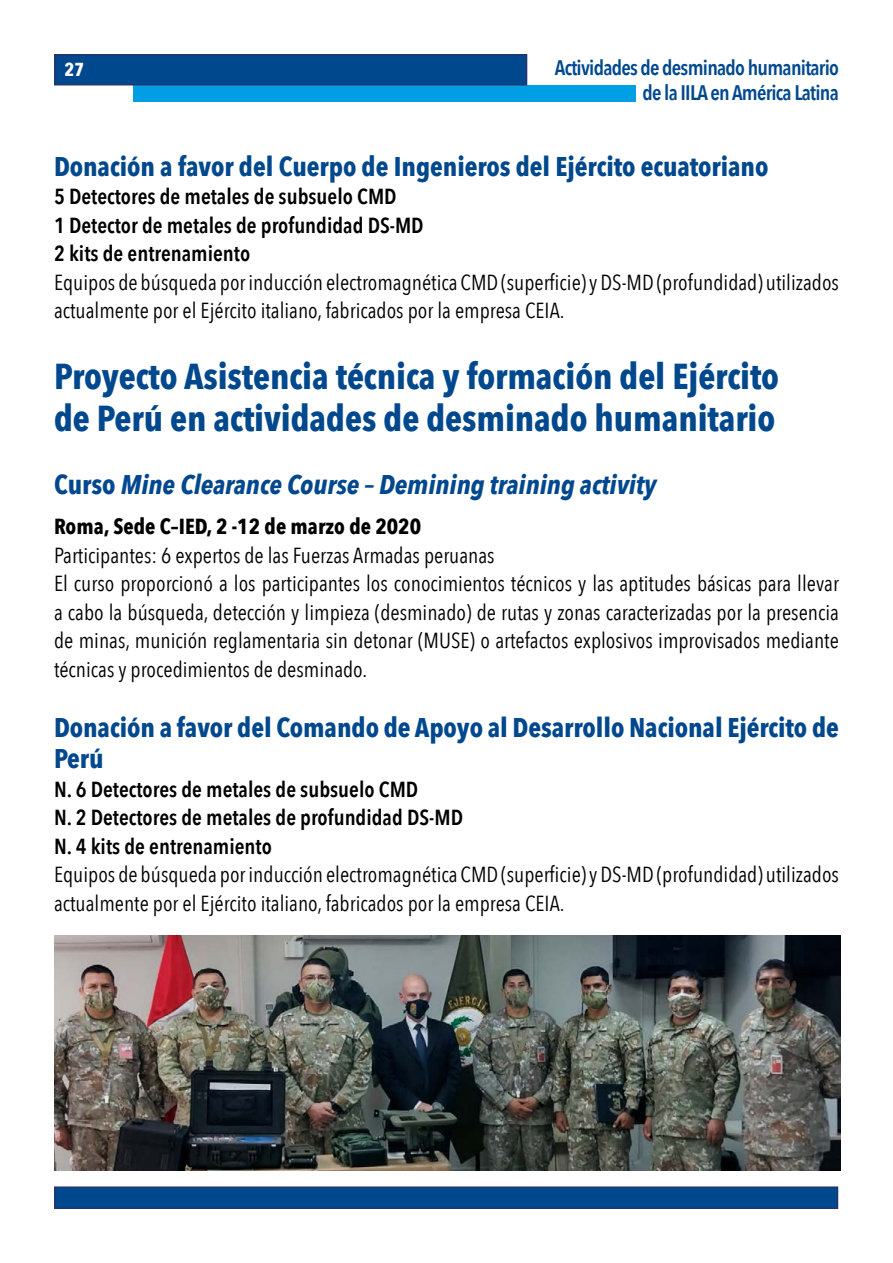
<style>
.page{position:relative;width:893px;height:1263px;background:#fff}
.page>*{position:absolute;margin:0;border:0;box-sizing:border-box;transform-origin:0 0}
.t1{font:700 36px/42px "Avenir Next Condensed";letter-spacing:-.005em;color:#00488e}
.t2{font:700 27px/31.5px "Avenir Next Condensed";letter-spacing:-.005em;color:#00488e}
.t3{font:italic 700 27px "Avenir Next Condensed";letter-spacing:-.005em;color:#00488e}
.t4{font:21.75px/28.5px "Avenir Next Condensed";color:#000}
.t5{font:600 21.75px/28.5px "Avenir Next Condensed";color:#000}
.t6{font:700 21.75px "Avenir Next Condensed";color:#000}
.t7{font:600 21px/25.2px "Avenir Next Condensed";letter-spacing:-.035em;color:#00488e;text-align:right}
.t8{font:700 18.75px "Avenir Next Condensed";color:#fff}
.s1{font-style:normal}
</style>
<div class="page">
<img style="left:54px;top:935px;width:786px;height:235px">
<div style="left:54px;top:1186px;width:784px;height:23px;background:#00488e;border:2px solid #23356c"></div>
<div style="left:133px;top:85px;width:503px;height:16px;background:#009fe3"></div>
<div style="left:54px;top:54px;width:473px;height:31px;background:#00488e;border:2px solid #23356c"></div>
<p class="t8" style="left:65px;top:58px;width:21px">27</p>
<p class="t7" style="left:555px;top:54px;width:286px">Actividades de desminado humanitario de la IILA en América Latina</p>
<p class="t2" style="left:54px;top:150px;width:716px">Donación a favor del Cuerpo de Ingenieros del Ejército ecuatoriano</p>
<p class="t5" style="left:54px;top:182px;width:371px">5 Detectores de metales de subsuelo CMD<br>1 Detector de metales de profundidad DS-MD<br>2 kits de entrenamiento</p>
<p class="t4" style="left:54px;top:267px;width:786px">Equipos de búsqueda por inducción electromagnética CMD (superficie) y DS-MD (profundidad) utilizados actualmente por el Ejército italiano, fabricados por la empresa CEIA.</p>
<h1 class="t1" style="left:54px;top:355px;width:727px">Proyecto Asistencia técnica y formación del Ejército de Perú en actividades de desminado humanitario</h1>
<p class="t3" style="left:54px;top:468px;width:604px"><span class="s1">Curso</span> Mine Clearance Course – Demining training activity</p>
<p class="t6" style="left:54px;top:513px;width:369px">Roma, Sede C–IED, 2 -12 de marzo de 2020</p>
<p class="t4" style="left:54px;top:540px;width:786px">Participantes: 6 expertos de las Fuerzas Armadas peruanas<br>El curso proporcionó a los participantes los conocimientos técnicos y las aptitudes básicas para llevar a cabo la búsqueda, detección y limpieza (desminado) de rutas y zonas caracterizadas por la presencia de minas, munición reglamentaria sin detonar (MUSE) o artefactos explosivos improvisados mediante técnicas y procedimientos de desminado.</p>
<p class="t2" style="left:54px;top:711px;width:786px">Donación a favor del Comando de Apoyo al Desarrollo Nacional Ejército de<br>Perú</p>
<p class="t5" style="left:54px;top:774px;width:411px">N. 6 Detectores de metales de subsuelo CMD<br>N. 2 Detectores de metales de profundidad DS-MD<br>N. 4 kits de entrenamiento</p>
<p class="t4" style="left:54px;top:859px;width:786px">Equipos de búsqueda por inducción electromagnética CMD (superficie) y DS-MD (profundidad) utilizados actualmente por el Ejército italiano, fabricados por la empresa CEIA.</p>
</div>
